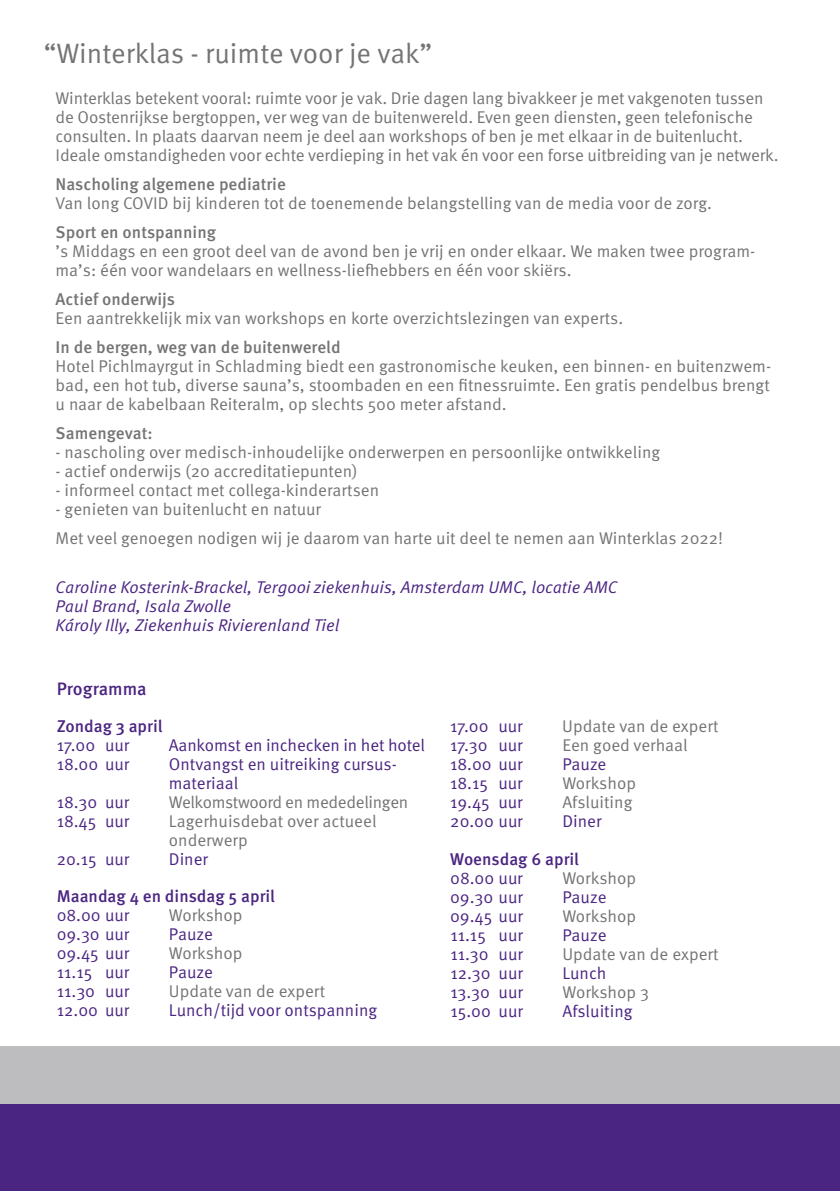
<style>
.page{position:relative;width:840px;height:1191px;background:#fff}
.page>*{position:absolute;margin:0;border:0;box-sizing:border-box;transform-origin:0 0}
.t1{font:28px "Meta Pro Norm";color:#747476}
.t2{font:500 18px "Meta Pro";color:#4b2582}
.t3{font:17px/19px "Meta Pro Norm";letter-spacing:-.005em;color:#747476}
.t4{font:17px/19px "Meta Pro Norm";color:#4b2582}
.t5{font:17px/19px "Meta Pro Norm Ita";color:#4b2582}
.t6{font:500 17px "Meta Pro";color:#747476}
.t7{font:500 17px "Meta Pro";color:#4b2582}
</style>
<div class="page">
<div style="left:0;top:1103px;width:839px;height:88px;background:#4b2582"></div>
<div style="left:0;top:1046px;width:839px;height:57px;background:#bdbdc0"></div>
<h1 class="t1" style="left:43px;top:32px;width:390px">“Winterklas - ruimte voor je vak”</h1>
<p class="t3" style="left:56px;top:88px;width:724px">Winterklas betekent vooral: ruimte voor je vak. Drie dagen lang bivakkeer je met vakgenoten tussen de Oostenrijkse bergtoppen, ver weg van de buitenwereld. Even geen diensten, geen telefonische consulten. In plaats daarvan neem je deel aan workshops of ben je met elkaar in de buitenlucht.<br>Ideale omstandigheden voor echte verdieping in het vak én voor een forse uitbreiding van je netwerk.</p>
<p class="t6" style="left:56px;top:171px;width:232px">Nascholing algemene pediatrie</p>
<p class="t3" style="left:56px;top:193px;width:657px">Van long COVID bij kinderen tot de toenemende belangstelling van de media voor de zorg.</p>
<p class="t6" style="left:56px;top:219px;width:162px">Sport en ontspanning</p>
<p class="t3" style="left:56px;top:241px;width:700px">’s Middags en een groot deel van de avond ben je vrij en onder elkaar. We maken twee program&shy;ma’s: één voor wandelaars en wellness-liefhebbers en één voor skiërs.</p>
<p class="t6" style="left:56px;top:286px;width:121px">Actief onderwijs</p>
<p class="t3" style="left:56px;top:308px;width:569px">Een aantrekkelijk mix van workshops en korte overzichtslezingen van experts.</p>
<p class="t6" style="left:56px;top:334px;width:286px">In de bergen, weg van de buitenwereld</p>
<p class="t3" style="left:56px;top:356px;width:716px;text-align:justify">Hotel Pichlmayrgut in Schladming biedt een gastronomische keuken, een binnen- en buitenzwem&shy;bad, een hot tub, diverse sauna’s, stoombaden en een fitnessruimte. Een gratis pendelbus brengt u naar de kabelbaan Reiteralm, op slechts 500 meter afstand.</p>
<p class="t6" style="left:56px;top:420px;width:99px">Samengevat:</p>
<p class="t3" style="left:56px;top:442px;width:605px">- nascholing over medisch-inhoudelijke onderwerpen en persoonlijke ontwikkeling</p>
<p class="t3" style="left:56px;top:461px;width:303px">- actief onderwijs (20 accreditatiepunten)</p>
<p class="t3" style="left:56px;top:480px;width:325px">- informeel contact met collega-kinderartsen</p>
<p class="t3" style="left:56px;top:494px;width:668px;line-height:29px">- genieten van buitenlucht en natuur<br>Met veel genoegen nodigen wij je daarom van harte uit deel te nemen aan Winterklas 2022!</p>
<p class="t5" style="left:56px;top:577px;width:563px">Caroline Kosterink-Brackel, Tergooi ziekenhuis, Amsterdam UMC, locatie AMC<br>Paul Brand, Isala Zwolle<br>Károly Illy, Ziekenhuis Rivierenland Tiel</p>
<p class="t2" style="left:57px;top:675px;width:91px">Programma</p>
<p class="t7" style="left:57px;top:713px;width:107px">Zondag 3 april</p>
<p class="t4" style="left:57px;top:734px;width:74px">17.00 uur</p>
<p class="t4" style="left:169px;top:734px;width:257px">Aankomst en inchecken in het hotel</p>
<p class="t4" style="left:57px;top:753px;width:74px">18.00 uur</p>
<p class="t4" style="left:169px;top:753px;width:229px">Ontvangst en uitreiking cursus&shy;materiaal</p>
<p class="t4" style="left:57px;top:791px;width:74px">18.30 uur</p>
<p class="t3" style="left:169px;top:791px;width:241px">Welkomstwoord en mededelingen</p>
<p class="t4" style="left:57px;top:810px;width:74px">18.45 uur</p>
<p class="t3" style="left:169px;top:810px;width:209px">Lagerhuisdebat over actueel onderwerp</p>
<p class="t4" style="left:57px;top:848px;width:74px">20.15 uur</p>
<p class="t4" style="left:169px;top:848px;width:41px">Diner</p>
<p class="t7" style="left:57px;top:883px;width:220px">Maandag 4 en dinsdag 5 april</p>
<p class="t4" style="left:57px;top:904px;width:74px">08.00 uur</p>
<p class="t3" style="left:169px;top:904px;width:75px">Workshop</p>
<p class="t4" style="left:57px;top:923px;width:74px">09.30 uur</p>
<p class="t4" style="left:169px;top:923px;width:46px">Pauze</p>
<p class="t4" style="left:57px;top:942px;width:74px">09.45 uur</p>
<p class="t3" style="left:169px;top:942px;width:75px">Workshop</p>
<p class="t4" style="left:57px;top:962px;width:74px">11.15 uur</p>
<p class="t4" style="left:169px;top:962px;width:46px">Pauze</p>
<p class="t4" style="left:57px;top:981px;width:74px">11.30 uur</p>
<p class="t3" style="left:169px;top:981px;width:158px">Update van de expert</p>
<p class="t4" style="left:57px;top:1000px;width:74px">12.00 uur</p>
<p class="t4" style="left:169px;top:1000px;width:210px">Lunch/tijd voor ontspanning</p>
<p class="t4" style="left:450px;top:715px;width:74px">17.00 uur</p>
<p class="t3" style="left:562px;top:715px;width:158px">Update van de expert</p>
<p class="t4" style="left:450px;top:734px;width:74px">17.30 uur</p>
<p class="t3" style="left:562px;top:734px;width:127px">Een goed verhaal</p>
<p class="t4" style="left:450px;top:753px;width:74px">18.00 uur</p>
<p class="t4" style="left:562px;top:753px;width:46px">Pauze</p>
<p class="t4" style="left:450px;top:772px;width:74px">18.15 uur</p>
<p class="t3" style="left:562px;top:772px;width:75px">Workshop</p>
<p class="t4" style="left:450px;top:791px;width:74px">19.45 uur</p>
<p class="t3" style="left:562px;top:791px;width:71px">Afsluiting</p>
<p class="t4" style="left:450px;top:810px;width:74px">20.00 uur</p>
<p class="t4" style="left:562px;top:810px;width:41px">Diner</p>
<p class="t7" style="left:450px;top:845px;width:130px">Woensdag 6 april</p>
<p class="t4" style="left:450px;top:867px;width:74px">08.00 uur</p>
<p class="t3" style="left:562px;top:867px;width:75px">Workshop</p>
<p class="t4" style="left:450px;top:886px;width:74px">09.30 uur</p>
<p class="t4" style="left:562px;top:886px;width:46px">Pauze</p>
<p class="t4" style="left:450px;top:905px;width:74px">09.45 uur</p>
<p class="t3" style="left:562px;top:905px;width:75px">Workshop</p>
<p class="t4" style="left:450px;top:924px;width:74px">11.15 uur</p>
<p class="t4" style="left:562px;top:924px;width:46px">Pauze</p>
<p class="t4" style="left:450px;top:943px;width:74px">11.30 uur</p>
<p class="t3" style="left:562px;top:943px;width:158px">Update van de expert</p>
<p class="t4" style="left:450px;top:962px;width:74px">12.30 uur</p>
<p class="t4" style="left:562px;top:962px;width:46px">Lunch</p>
<p class="t4" style="left:450px;top:981px;width:74px">13.30 uur</p>
<p class="t3" style="left:562px;top:981px;width:88px">Workshop 3</p>
<p class="t4" style="left:450px;top:1000px;width:74px">15.00 uur</p>
<p class="t4" style="left:562px;top:1000px;width:71px">Afsluiting</p>
</div>
